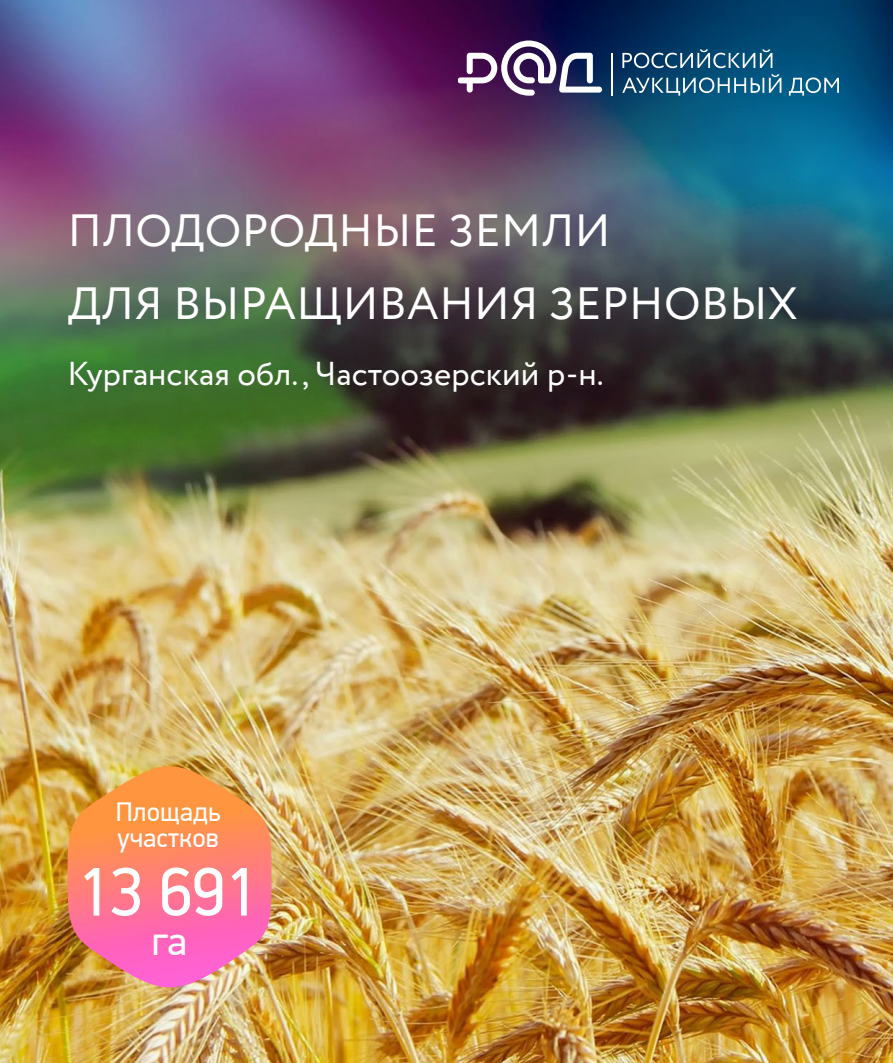
<style>
.page{position:relative;width:893px;height:1063px;background:#fff}
.page>*{position:absolute;margin:0;border:0;box-sizing:border-box;transform-origin:0 0}
.t1{font:69px "PF Din Display Pro";color:#fff}
.t2{font:45px/73.5px "Circe";letter-spacing:.01em;color:#fff}
.t3{font:40.8px "PF Din Display Pro";color:#fff}
.t4{font:33px "Circe";color:#fff}
.t5{font:27.15px "PF Din Display Pro";letter-spacing:.01em;color:#fff}
</style>
<div class="page">
<img style="left:0;top:0;width:893px;height:1063px">
<svg style="left:458px;top:40px;width:144px;height:56px"></svg>
<hr style="left:611px;top:53px;width:2px;height:43px;background:#fff">
<svg style="left:622px;top:49px;width:150px;height:19px;background:#3f6f90"></svg>
<svg style="left:622px;top:74px;width:159px;height:22px;background:#377293"></svg>
<svg style="left:789px;top:78px;width:50px;height:18px"></svg>
<img style="left:68px;top:766px;width:203px;height:221px">
<p class="t2" style="left:68px;top:195px;width:731px">ПЛОДОРОДНЫЕ ЗЕМЛИ<br>ДЛЯ ВЫРАЩИВАНИЯ ЗЕРНОВЫХ</p>
<p class="t4" style="left:68px;top:352px;width:538px">Курганская обл., Частоозерский р-н.</p>
<p class="t5" style="left:116px;top:796px;width:106px">Площадь</p>
<p class="t5" style="left:117px;top:821px;width:103px">участков</p>
<p class="t1" style="left:78px;top:851px;width:183px">13 691</p>
<p class="t3" style="left:152px;top:917px;width:36px">га</p>
</div>
